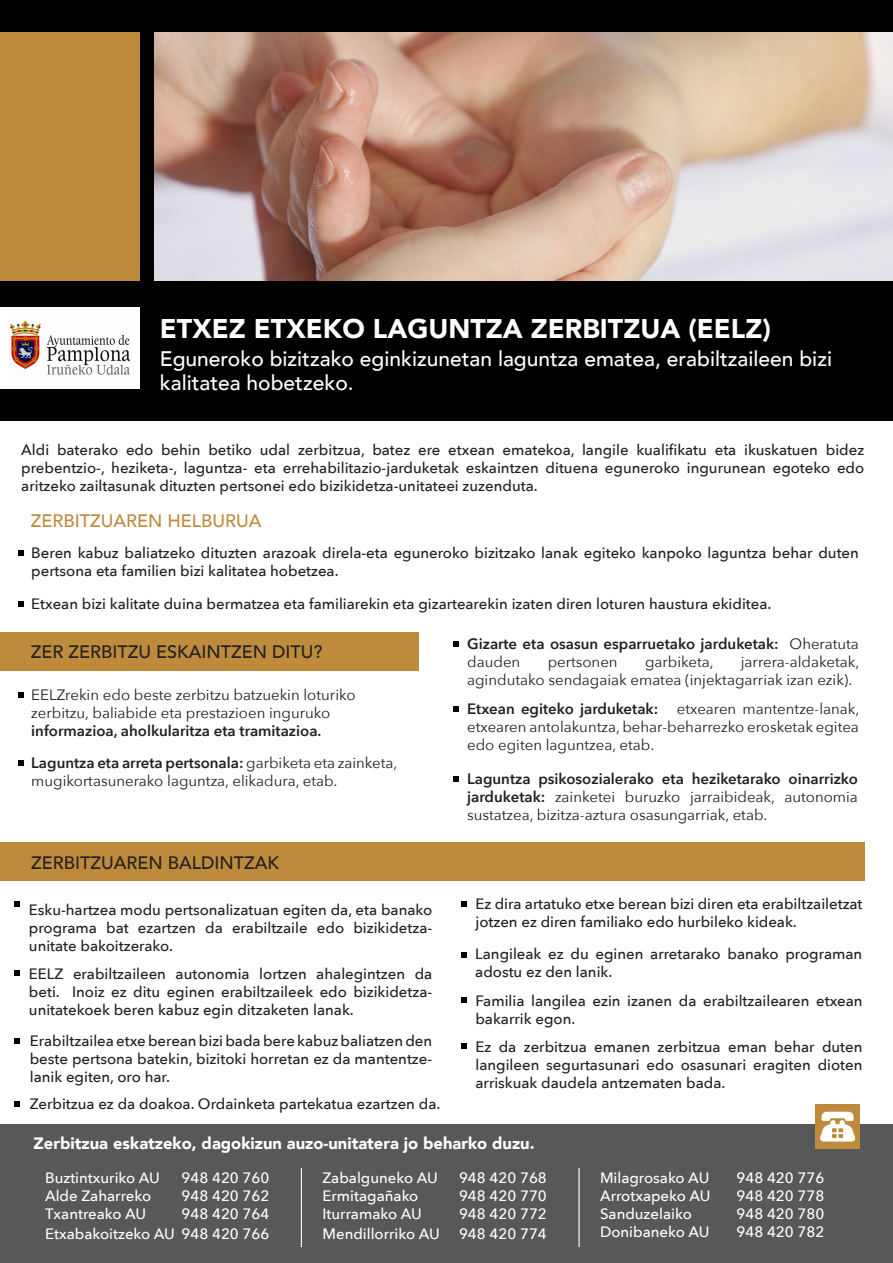
<style>
.page{position:relative;width:893px;height:1263px;background:#fff}
.page>*{position:absolute;margin:0;border:0;box-sizing:border-box;transform-origin:0 0}
.t1{font:900 27px "Avenir";color:#fff}
.t2{font:500 21px/24px "Avenir";color:#fff}
.t3{font:500 18px "Avenir";color:#231f20}
.t4{font:500 18px "Avenir";color:#be8a3b}
.t5{font:900 16.5px "Avenir";color:#fff}
.t6{font:500 15px/18px "Avenir Next";color:#231f20;text-align:justify}
.t7{font:15px/18px "Avenir Next";color:#231f20}
.t8{font:500 15px "Avenir Next";color:#fff}
.t9{font:600 15px/18px "Avenir Next";color:#231f20}
.s1{font-weight:400}
.s2{font-weight:600}
</style>
<div class="page">
<div style="left:0;top:1125px;width:893px;height:138px;background:#57585a"></div>
<hr style="left:301px;top:1168px;width:1px;height:79px;background:#fff">
<hr style="left:578px;top:1168px;width:2px;height:79px;background:#fff">
<div style="left:0;top:0;width:893px;height:421px;background:#000"></div>
<div style="left:0;top:32px;width:140px;height:249px;background:#be8a3b"></div>
<div style="left:0;top:632px;width:418px;height:39px;background:#be8a3b"></div>
<div style="left:0;top:307px;width:140px;height:82px;background:#fff"></div>
<img style="left:10px;top:320px;width:120px;height:55px">
<div style="left:0;top:842px;width:865px;height:39px;background:#be8a3b"></div>
<svg style="left:18px;top:693px;width:5px;height:5px"></svg>
<svg style="left:18px;top:550px;width:5px;height:5px"></svg>
<svg style="left:18px;top:760px;width:5px;height:6px"></svg>
<svg style="left:18px;top:601px;width:5px;height:5px"></svg>
<svg style="left:454px;top:642px;width:5px;height:5px"></svg>
<svg style="left:454px;top:776px;width:5px;height:5px"></svg>
<svg style="left:454px;top:706px;width:5px;height:5px"></svg>
<div style="left:815px;top:1104px;width:45px;height:45px;background:#be8a3b"></div>
<img style="left:821px;top:1112px;width:33px;height:29px">
<svg style="left:461px;top:901px;width:5px;height:5px"></svg>
<svg style="left:461px;top:952px;width:5px;height:5px"></svg>
<svg style="left:461px;top:997px;width:5px;height:6px"></svg>
<svg style="left:461px;top:1044px;width:5px;height:5px"></svg>
<svg style="left:15px;top:901px;width:5px;height:5px"></svg>
<svg style="left:15px;top:970px;width:5px;height:5px"></svg>
<svg style="left:15px;top:1038px;width:5px;height:6px"></svg>
<svg style="left:15px;top:1102px;width:5px;height:5px"></svg>
<img style="left:155px;top:32px;width:738px;height:249px">
<p class="t1" style="left:160px;top:306px;width:613px">ETXEZ ETXEKO LAGUNTZA ZERBITZUA (EELZ)</p>
<p class="t2" style="left:160px;top:346px;width:674px">Eguneroko bizitzako eginkizunetan laguntza ematea, erabiltzaileen bizi kalitatea hobetzeko.</p>
<p class="t6" style="left:21px;top:440px;width:844px">Aldi baterako edo behin betiko udal zerbitzua, batez ere etxean ematekoa, langile kualifikatu eta ikuskatuen bidez prebentzio-, heziketa-, laguntza- eta errehabilitazio-jarduketak eskaintzen dituena eguneroko ingurunean egoteko edo aritzeko zailtasunak dituzten pertsonei edo bizikidetza-unitateei zuzenduta.</p>
<p class="t4" style="left:31px;top:505px;width:232px">ZERBITZUAREN HELBURUA</p>
<p class="t6" style="left:31px;top:543px;width:829px">Beren kabuz baliatzeko dituzten arazoak direla-eta eguneroko bizitzako lanak egiteko kanpoko laguntza behar duten pertsona eta familien bizi kalitatea hobetzea.</p>
<p class="t6" style="left:31px;top:594px;width:742px">Etxean bizi kalitate duina bermatzea eta familiarekin eta gizartearekin izaten diren loturen haustura ekiditea.</p>
<p class="t9" style="left:467px;top:634px;width:393px">Gizarte eta osasun esparruetako jarduketak: <span class="s1">Oheratuta dauden</span></p>
<p class="t3" style="left:31px;top:637px;width:293px">ZER ZERBITZU ESKAINTZEN DITU?</p>
<p class="t7" style="left:467px;top:652px;width:394px;text-indent:274px">jarrera-aldaketak, agindutako sendagaiak ematea (injektagarriak izan ezik).</p>
<p class="t7" style="left:548px;top:652px;width:71px">pertsonen</p>
<p class="t7" style="left:645px;top:652px;width:70px">garbiketa,</p>
<p class="t7" style="left:31px;top:685px;width:326px">EELZrekin edo beste zerbitzu batzuekin loturiko zerbitzu, baliabide eta prestazioen inguruko <span class="s2">informazioa, aholkularitza eta tramitazioa.</span></p>
<p class="t7" style="left:467px;top:699px;width:394px;text-align:justify"><span class="s2">Etxean egiteko jarduketak:</span> etxearen mantentze-lanak, etxearen antolakuntza, behar-beharrezko erosketak egitea edo egiten laguntzea, etab.</p>
<p class="t7" style="left:31px;top:753px;width:368px"><span class="s2">Laguntza eta arreta pertsonala:</span> garbiketa eta zainketa, mugikortasunerako laguntza, elikadura, etab.</p>
<p class="t3" style="left:31px;top:847px;width:250px">ZERBITZUAREN BALDINTZAK</p>
<p class="t6" style="left:29px;top:900px;width:405px">Esku-hartzea modu pertsonalizatuan egiten da, eta banako programa bat ezartzen da erabiltzaile edo bizikidetza&shy;unitate bakoitzerako.</p>
<p class="t6" style="left:29px;top:964px;width:405px">EELZ erabiltzaileen autonomia lortzen ahalegintzen da beti. Inoiz ez ditu eginen erabiltzaileek edo bizikidetza&shy;unitatekoek beren kabuz egin ditzaketen lanak.</p>
<p class="t6" style="left:30px;top:1031px;width:404px">Erabiltzailea etxe berean bizi bada bere kabuz baliatzen den beste pertsona batekin, bizitoki horretan ez da mantentze&shy;lanik egiten, oro har.</p>
<p class="t6" style="left:30px;top:1094px;width:412px">Zerbitzua ez da doakoa. Ordainketa partekatua ezartzen da.</p>
<p class="t7" style="left:467px;top:769px;width:392px;text-align:justify"><span class="s2">Laguntza psikosozialerako eta heziketarako oinarrizko jarduketak:</span> zainketei buruzko jarraibideak, autonomia sustatzea, bizitza-aztura osasungarriak, etab.</p>
<p class="t6" style="left:475px;top:895px;width:389px">Ez dira artatuko etxe berean bizi diren eta erabiltzailetzat jotzen ez diren familiako edo hurbileko kideak.</p>
<p class="t6" style="left:475px;top:944px;width:389px">Langileak ez du eginen arretarako banako programan adostu ez den lanik.</p>
<p class="t6" style="left:475px;top:991px;width:389px">Familia langilea ezin izanen da erabiltzailearen etxean bakarrik egon.</p>
<p class="t6" style="left:475px;top:1037px;width:389px">Ez da zerbitzua emanen zerbitzua eman behar duten langileen segurtasunari edo osasunari eragiten dioten arriskuak daudela antzematen bada.</p>
<p class="t5" style="left:34px;top:1129px;width:503px">Zerbitzua eskatzeko, dagokizun auzo-unitatera jo beharko duzu.</p>
<p class="t8" style="left:45px;top:1165px;width:116px">Buztintxuriko AU</p>
<p class="t8" style="left:182px;top:1165px;width:89px">948 420 760</p>
<p class="t8" style="left:45px;top:1183px;width:108px">Alde Zaharreko</p>
<p class="t8" style="left:182px;top:1183px;width:89px">948 420 762</p>
<p class="t8" style="left:45px;top:1201px;width:103px">Txantreako AU</p>
<p class="t8" style="left:182px;top:1201px;width:89px">948 420 764</p>
<p class="t8" style="left:45px;top:1221px;width:226px">Etxabakoitzeko AU 948 420 766</p>
<p class="t8" style="left:323px;top:1165px;width:117px">Zabalguneko AU</p>
<p class="t8" style="left:459px;top:1165px;width:89px">948 420 768</p>
<p class="t8" style="left:323px;top:1183px;width:97px">Ermitagañako</p>
<p class="t8" style="left:459px;top:1183px;width:89px">948 420 770</p>
<p class="t8" style="left:323px;top:1201px;width:101px">Iturramako AU</p>
<p class="t8" style="left:459px;top:1201px;width:89px">948 420 772</p>
<p class="t8" style="left:323px;top:1221px;width:119px">Mendillorriko AU</p>
<p class="t8" style="left:459px;top:1221px;width:89px">948 420 774</p>
<p class="t8" style="left:600px;top:1165px;width:111px">Milagrosako AU</p>
<p class="t8" style="left:736px;top:1165px;width:89px">948 420 776</p>
<p class="t8" style="left:600px;top:1183px;width:112px">Arrotxapeko AU</p>
<p class="t8" style="left:736px;top:1183px;width:89px">948 420 778</p>
<p class="t8" style="left:600px;top:1201px;width:93px">Sanduzelaiko</p>
<p class="t8" style="left:736px;top:1201px;width:89px">948 420 780</p>
<p class="t8" style="left:600px;top:1219px;width:111px">Donibaneko AU</p>
<p class="t8" style="left:736px;top:1219px;width:89px">948 420 782</p>
</div>
